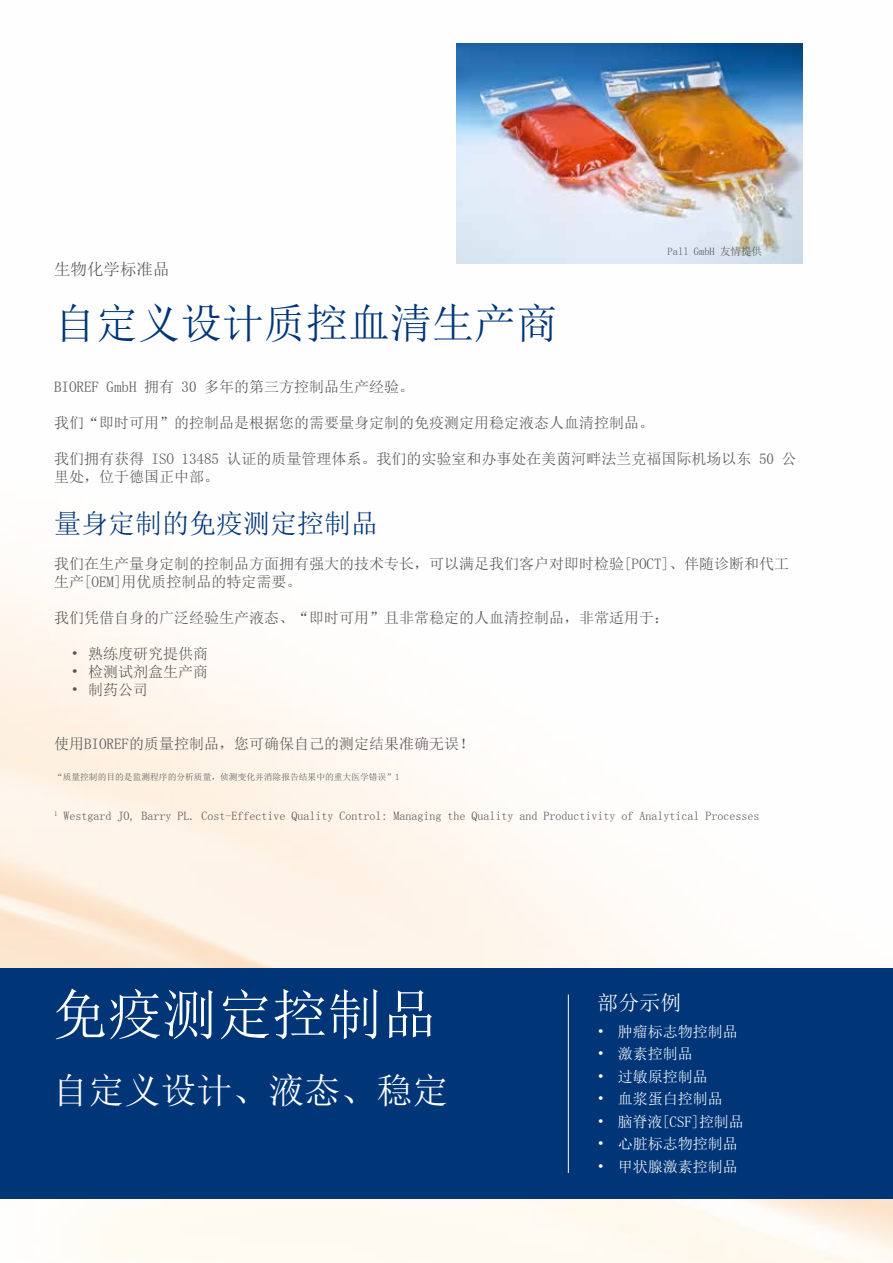
<style>
.page{position:relative;width:893px;height:1263px;background:#fff}
.page>*{position:absolute;margin:0;border:0;box-sizing:border-box;transform-origin:0 0}
.t1{font:55.05px "Sim Sun";color:#fff}
.t2{font:42px "Sim Sun";color:#003678}
.t3{font:36px "Sim Sun";color:#fff}
.t4{font:27px "Sim Sun";color:#003678}
.t5{font:21px "Sim Sun";color:#fff}
.t6{font:16.5px "Sim Sun";color:#565655}
.t7{font:15px/18px "Sim Sun";color:#565655}
.t8{font:15px "Sim Sun";color:#fff}
.t9{font:12px "Sim Sun";color:#565655}
.t10{font:10.5px "Sim Sun";color:#565655}
.t11{font:8.7px "Sim Sun";color:#565655}
</style>
<div class="page">
<img style="left:0;top:43px;width:893px;height:1220px">
<div style="left:0;top:968px;width:893px;height:231px;background:#003678"></div>
<hr style="left:568px;top:994px;width:1px;height:179px;background:#fff">
<img style="left:456px;top:44px;width:346px;height:219px">
<p class="t10" style="left:668px;top:246px;width:96px">Pall GmbH 友情提供</p>
<p class="t6" style="left:54px;top:261px;width:117px">生物化学标准品</p>
<h2 class="t2" style="left:54px;top:302px;width:505px">自定义设计质控血清生产商</h2>
<p class="t7" style="left:54px;top:378px;width:361px">BIOREF GmbH 拥有 30 多年的第三方控制品生产经验。</p>
<p class="t7" style="left:54px;top:414px;width:601px">我们“即时可用”的控制品是根据您的需要量身定制的免疫测定用稳定液态人血清控制品。</p>
<p class="t7" style="left:54px;top:450px;width:744px">我们拥有获得 ISO 13485 认证的质量管理体系。我们的实验室和办事处在美茵河畔法兰克福国际机场以东 50 公里处，位于德国正中部。</p>
<h3 class="t4" style="left:54px;top:509px;width:325px">量身定制的免疫测定控制品</h3>
<p class="t7" style="left:54px;top:554px;width:736px">我们在生产量身定制的控制品方面拥有强大的技术专长，可以满足我们客户对即时检验[POCT]、伴随诊断和代工生产[OEM]用优质控制品的特定需要。</p>
<p class="t7" style="left:54px;top:608px;width:616px">我们凭借自身的广泛经验生产液态、“即时可用”且非常稳定的人血清控制品，非常适用于：</p>
<p class="t7" style="left:71px;top:644px;width:139px">• 熟练度研究提供商</p>
<p class="t7" style="left:71px;top:662px;width:139px">• 检测试剂盒生产商</p>
<p class="t7" style="left:71px;top:680px;width:79px">• 制药公司</p>
<p class="t7" style="left:54px;top:734px;width:421px">使用BIOREF的质量控制品，您可确保自己的测定结果准确无误！</p>
<p class="t11" style="left:54px;top:772px;width:347px">“质量控制的目的是监测程序的分析质量，侦测变化并消除报告结果中的重大医学错误”1</p>
<p class="t9" style="left:54px;top:810px;width:707px"><sup>1</sup> Westgard JO, Barry PL. Cost-Effective Quality Control: Managing the Quality and Productivity of Analytical Processes</p>
<h1 class="t1" style="left:52px;top:986px;width:387px">免疫测定控制品</h1>
<h3 class="t3" style="left:52px;top:1072px;width:398px">自定义设计、液态、稳定</h3>
<h3 class="t5" style="left:597px;top:991px;width:85px">部分示例</h3>
<p class="t8" style="left:597px;top:1024px;width:142px">• 肿瘤标志物控制品</p>
<p class="t8" style="left:597px;top:1046px;width:97px">• 激素控制品</p>
<p class="t8" style="left:597px;top:1069px;width:112px">• 过敏原控制品</p>
<p class="t8" style="left:597px;top:1091px;width:127px">• 血浆蛋白控制品</p>
<p class="t8" style="left:597px;top:1114px;width:148px">• 脑脊液[CSF]控制品</p>
<p class="t8" style="left:597px;top:1136px;width:142px">• 心脏标志物控制品</p>
<p class="t8" style="left:597px;top:1159px;width:142px">• 甲状腺激素控制品</p>
</div>
